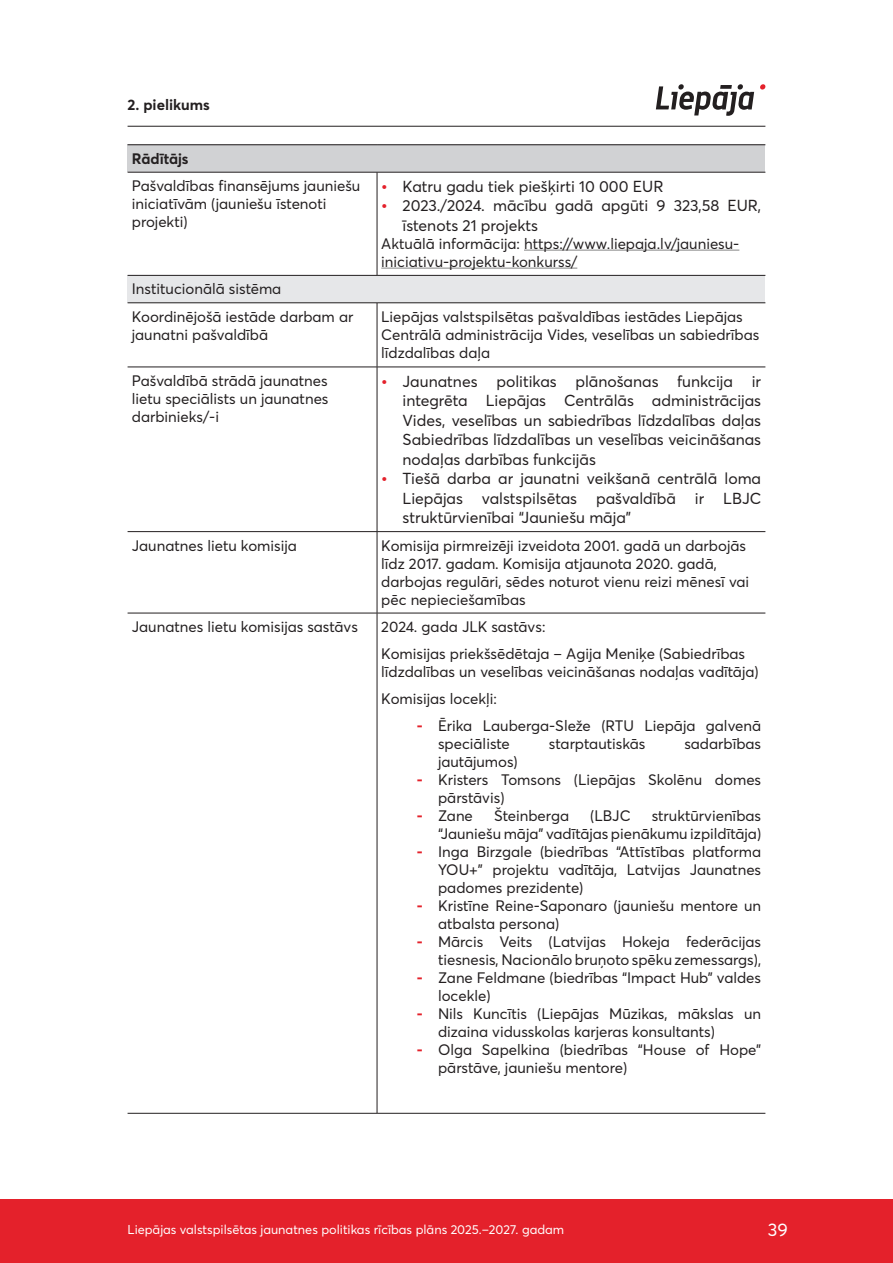
<style>
.page{position:relative;width:893px;height:1263px;background:#fff}
.page>*{position:absolute;margin:0;border:0;box-sizing:border-box;transform-origin:0 0}
.t1{font:18px "Averta CY";color:#fff}
.t2{font:15.75px/19.5px "Averta CY";color:#231f20;text-align:justify}
.t3{font:15px/18px "Averta CY";color:#231f20}
.t4{font:700 15px "Averta CY";color:#231f20}
.t5{font:12.75px "Averta CY";color:#fff}
.s1{font-weight:800;color:#e4212b}
.s2{font-weight:700;color:#e4212b}
</style>
<div class="page">
<div style="left:0;top:1199px;width:893px;height:64px;background:#e4212b"></div>
<svg style="left:760px;top:84px;width:5px;height:6px"></svg>
<svg style="left:656px;top:84px;width:98px;height:32px"></svg>
<hr style="left:128px;top:126px;width:637px;height:1px;background:#231f20">
<div style="left:128px;top:145px;width:637px;height:27px;background:#d1d2d4"></div>
<div style="left:128px;top:275px;width:637px;height:28px;background:#e6e7e9"></div>
<hr style="left:128px;top:144px;width:249px;height:1px;background:#231f20">
<hr style="left:377px;top:144px;width:388px;height:1px;background:#231f20">
<hr style="left:128px;top:172px;width:249px;height:1px;background:#231f20">
<hr style="left:377px;top:172px;width:388px;height:1px;background:#231f20">
<hr style="left:377px;top:172px;width:1px;height:103px;background:#231f20">
<hr style="left:128px;top:275px;width:249px;height:1px;background:#231f20">
<hr style="left:377px;top:275px;width:388px;height:1px;background:#231f20">
<hr style="left:128px;top:303px;width:249px;height:1px;background:#231f20">
<hr style="left:377px;top:303px;width:388px;height:1px;background:#231f20">
<hr style="left:377px;top:303px;width:1px;height:64px;background:#231f20">
<hr style="left:128px;top:367px;width:249px;height:1px;background:#231f20">
<hr style="left:377px;top:367px;width:388px;height:1px;background:#231f20">
<hr style="left:377px;top:367px;width:1px;height:164px;background:#231f20">
<hr style="left:128px;top:531px;width:249px;height:1px;background:#231f20">
<hr style="left:377px;top:531px;width:388px;height:1px;background:#231f20">
<hr style="left:377px;top:532px;width:1px;height:81px;background:#231f20">
<hr style="left:128px;top:613px;width:249px;height:1px;background:#231f20">
<hr style="left:377px;top:613px;width:388px;height:1px;background:#231f20">
<hr style="left:377px;top:613px;width:1px;height:500px;background:#231f20">
<hr style="left:128px;top:1113px;width:249px;height:1px;background:#231f20">
<hr style="left:377px;top:1113px;width:388px;height:1px;background:#231f20">
<hr style="left:524px;top:250px;width:215px;height:1px;background:#848484">
<hr style="left:381px;top:268px;width:196px;height:1px;background:#848484">
<p class="t4" style="left:128px;top:94px;width:84px">2. pielikums</p>
<p class="t4" style="left:132px;top:148px;width:58px">Rādītājs</p>
<p class="t3" style="left:132px;top:176px;width:230px">Pašvaldības finansējums jauniešu iniciatīvām (jauniešu īstenoti projekti)</p>
<p class="t2" style="left:381px;top:176px;width:284px"><span class="s1">•</span> Katru gadu tiek piešķirti 10 000 EUR</p>
<p class="t2" style="left:403px;top:195px;width:360px;text-indent:-21px"><span class="s1">•</span> 2023./2024. mācību gadā apgūti 9 323,58 EUR, īstenots 21 projekts</p>
<p class="t3" style="left:381px;top:234px;width:360px">Aktuālā informācija: https://www.liepaja.lv/jauniesu&shy;iniciativu-projektu-konkurss/</p>
<p class="t3" style="left:132px;top:275px;width:223px;line-height:27.5px">Institucionālā sistēma<br>Koordinējošā iestāde darbam ar</p>
<p class="t3" style="left:132px;top:325px;width:138px">jaunatni pašvaldībā</p>
<p class="t3" style="left:381px;top:307px;width:380px">Liepājas valstspilsētas pašvaldības iestādes Liepājas<br>Centrālā administrācija Vides, veselības un sabiedrības līdzdalības daļa</p>
<p class="t3" style="left:132px;top:371px;width:198px;text-align:justify">Pašvaldībā strādā jaunatnes lietu speciālists un jaunatnes darbinieks/-i</p>
<p class="t2" style="left:403px;top:371px;width:360px;text-indent:-21px"><span class="s1">•</span> Jaunatnes politikas plānošanas funkcija ir integrēta Liepājas Centrālās administrācijas Vides, veselības un sabiedrības līdzdalības daļas Sabiedrības līdzdalības un veselības veicināšanas nodaļas darbības funkcijās</p>
<p class="t2" style="left:403px;top:468px;width:360px;text-indent:-21px"><span class="s1">•</span> Tiešā darba ar jaunatni veikšanā centrālā loma Liepājas valstspilsētas pašvaldībā ir LBJC struktūrvienībai “Jauniešu māja”</p>
<p class="t3" style="left:132px;top:536px;width:166px">Jaunatnes lietu komisija</p>
<p class="t3" style="left:381px;top:536px;width:369px">Komisija pirmreizēji izveidota 2001. gadā un darbojās līdz 2017. gadam. Komisija atjaunota 2020. gadā, darbojas regulāri, sēdes noturot vienu reizi mēnesī vai pēc nepieciešamības</p>
<p class="t3" style="left:132px;top:617px;width:228px">Jaunatnes lietu komisijas sastāvs</p>
<p class="t3" style="left:381px;top:613px;width:365px;line-height:27px">2024. gada JLK sastāvs:<br>Komisijas priekšsēdētaja – Agija Meniķe (Sabiedrības</p>
<p class="t3" style="left:381px;top:658px;width:379px;line-height:27px">līdzdalības un veselības veicināšanas nodaļas vadītāja)<br>Komisijas locekļi:</p>
<p class="t3" style="left:438px;top:716px;width:325px;text-indent:-21px"><span class="s2">-</span> Ērika Lauberga-Sleže (RTU Liepāja galvenā speciāliste</p>
<p class="t3" style="left:549px;top:734px;width:98px">starptautiskās</p>
<p class="t3" style="left:684px;top:734px;width:78px">sadarbības</p>
<p class="t3" style="left:438px;top:752px;width:81px">jautājumos)</p>
<p class="t3" style="left:438px;top:770px;width:325px;text-indent:-21px"><span class="s2">-</span> Kristers Tomsons (Liepājas Skolēnu domes pārstāvis)</p>
<p class="t3" style="left:417px;top:806px;width:58px"><span class="s2">-</span> Zane</p>
<p class="t3" style="left:494px;top:806px;width:76px">Šteinberga</p>
<p class="t3" style="left:590px;top:806px;width:42px">(LBJC</p>
<p class="t3" style="left:438px;top:806px;width:325px;text-align:right">struktūrvienības<br>“Jauniešu māja” vadītājas pienākumu izpildītāja)</p>
<p class="t3" style="left:438px;top:842px;width:325px;text-align:justify;text-indent:-21px"><span class="s2">-</span> Inga Birzgale (biedrības “Attīstības platforma YOU+” projektu vadītāja, Latvijas Jaunatnes padomes prezidente)</p>
<p class="t3" style="left:438px;top:896px;width:325px;text-indent:-21px"><span class="s2">-</span> Kristīne Reine-Saponaro (jauniešu mentore un atbalsta persona)</p>
<p class="t3" style="left:417px;top:932px;width:346px;text-align:right"><span class="s2">-</span> Mārcis Veits (Latvijas Hokeja federācijas tiesnesis, Nacionālo bruņoto spēku zemessargs),</p>
<p class="t3" style="left:438px;top:968px;width:325px;text-indent:-21px"><span class="s2">-</span> Zane Feldmane (biedrības “Impact Hub” valdes locekle)</p>
<p class="t3" style="left:438px;top:1004px;width:325px;text-indent:-21px"><span class="s2">-</span> Nils Kuncītis (Liepājas Mūzikas, mākslas un dizaina vidusskolas karjeras konsultants)</p>
<p class="t3" style="left:438px;top:1040px;width:325px;text-indent:-21px"><span class="s2">-</span> Olga Sapelkina (biedrības “House of Hope” pārstāve, jauniešu mentore)</p>
<p class="t5" style="left:128px;top:1221px;width:438px">Liepājas valstspilsētas jaunatnes politikas rīcības plāns 2025.–2027. gadam</p>
<p class="t1" style="left:768px;top:1217px;width:21px">39</p>
</div>
